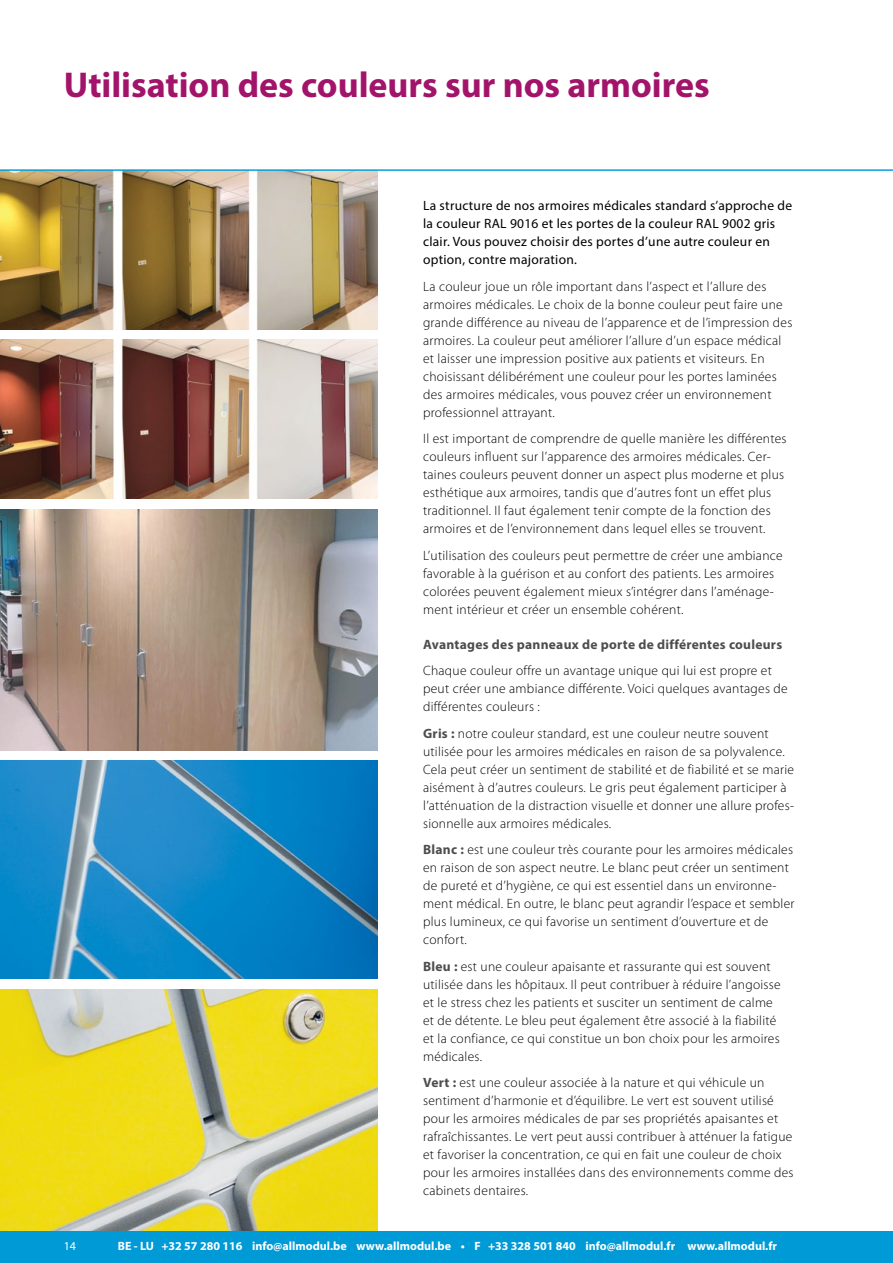
<style>
.page{position:relative;width:893px;height:1263px;background:#fff}
.page>*{position:absolute;margin:0;border:0;box-sizing:border-box;transform-origin:0 0}
.Kleinere_topkop{font:700 36px "Myriad Pro";color:#a2146a}
.Light_plt_txt{font:300 13.5px/18px "Myriad Pro";letter-spacing:.02em;color:#000}
.Light_plt_txt-2{font:13.5px/18px "Myriad Pro";letter-spacing:.02em;color:#000}
.Light_plt_txt-3{font:700 13.5px "Myriad Pro";letter-spacing:.02em;color:#4d4d4f}
.t1{font:700 12px "Myriad Pro";color:#fff}
.t2{font:12px "Myriad Pro";color:#fff}
.s1{font-weight:700;color:#4d4d4f}
</style>
<div class="page">
<img style="left:0;top:761px;width:377px;height:217px">
<img style="left:0;top:990px;width:377px;height:242px">
<img style="left:0;top:509px;width:377px;height:241px">
<img style="left:0;top:171px;width:377px;height:158px">
<img style="left:0;top:340px;width:377px;height:158px">
<div style="left:0;top:1232px;width:893px;height:31px;background:#009ad7"></div>
<hr style="left:0;top:170px;width:893px;height:1px;background:#009ad7">
<p class="Kleinere_topkop" style="left:64px;top:61px;width:648px">Utilisation des couleurs sur nos armoires</p>
<p class="Light_plt_txt-2" style="left:423px;top:196px;width:371px">La structure de nos armoires médicales standard s’approche de la couleur RAL 9016 et les portes de la couleur RAL 9002 gris clair. Vous pouvez choisir des portes d’une autre couleur en option, contre majoration.</p>
<p class="Light_plt_txt" style="left:423px;top:277px;width:371px">La couleur joue un rôle important dans l’aspect et l’allure des armoires médicales. Le choix de la bonne couleur peut faire une grande différence au niveau de l’apparence et de l’impression des armoires. La couleur peut améliorer l’allure d’un espace médical et laisser une impression positive aux patients et visiteurs. En choisissant délibérément une couleur pour les portes laminées des armoires médicales, vous pouvez créer un environnement professionnel attrayant.</p>
<p class="Light_plt_txt" style="left:423px;top:429px;width:365px">Il est important de comprendre de quelle manière les différentes couleurs influent sur l’apparence des armoires médicales. Cer&shy;taines couleurs peuvent donner un aspect plus moderne et plus esthétique aux armoires, tandis que d’autres font un effet plus traditionnel. Il faut également tenir compte de la fonction des armoires et de l’environnement dans lequel elles se trouvent.</p>
<p class="Light_plt_txt" style="left:423px;top:546px;width:361px">L’utilisation des couleurs peut permettre de créer une ambiance favorable à la guérison et au confort des patients. Les armoires colorées peuvent également mieux s’intégrer dans l’aménage&shy;ment intérieur et créer un ensemble cohérent.</p>
<p class="Light_plt_txt-3" style="left:423px;top:635px;width:361px">Avantages des panneaux de porte de différentes couleurs</p>
<p class="Light_plt_txt" style="left:423px;top:661px;width:366px">Chaque couleur offre un avantage unique qui lui est propre et peut créer une ambiance différente. Voici quelques avantages de différentes couleurs :</p>
<p class="Light_plt_txt" style="left:423px;top:724px;width:372px"><span class="s1">Gris :</span> notre couleur standard, est une couleur neutre souvent utilisée pour les armoires médicales en raison de sa polyvalence.<br>Cela peut créer un sentiment de stabilité et de fiabilité et se marie aisément à d’autres couleurs. Le gris peut également participer à l’atténuation de la distraction visuelle et donner une allure profes&shy;sionnelle aux armoires médicales.</p>
<p class="Light_plt_txt" style="left:423px;top:840px;width:373px"><span class="s1">Blanc :</span> est une couleur très courante pour les armoires médicales en raison de son aspect neutre. Le blanc peut créer un sentiment de pureté et d’hygiène, ce qui est essentiel dans un environne&shy;ment médical. En outre, le blanc peut agrandir l’espace et sembler plus lumineux, ce qui favorise un sentiment d’ouverture et de confort.</p>
<p class="Light_plt_txt" style="left:423px;top:957px;width:359px"><span class="s1">Bleu :</span> est une couleur apaisante et rassurante qui est souvent utilisée dans les hôpitaux. Il peut contribuer à réduire l’angoisse et le stress chez les patients et susciter un sentiment de calme et de détente. Le bleu peut également être associé à la fiabilité et la confiance, ce qui constitue un bon choix pour les armoires médicales.</p>
<p class="Light_plt_txt" style="left:423px;top:1073px;width:372px"><span class="s1">Vert :</span> est une couleur associée à la nature et qui véhicule un sentiment d’harmonie et d’équilibre. Le vert est souvent utilisé pour les armoires médicales de par ses propriétés apaisantes et rafraîchissantes. Le vert peut aussi contribuer à atténuer la fatigue et favoriser la concentration, ce qui en fait une couleur de choix pour les armoires installées dans des environnements comme des cabinets dentaires.</p>
<p class="t2" style="left:64px;top:1239px;width:14px">14</p>
<p class="t1" style="left:118px;top:1238px;width:661px">BE - LU +32 57 280 116 info@allmodul.be www.allmodul.be • F +33 328 501 840 info@allmodul.fr www.allmodul.fr</p>
</div>
